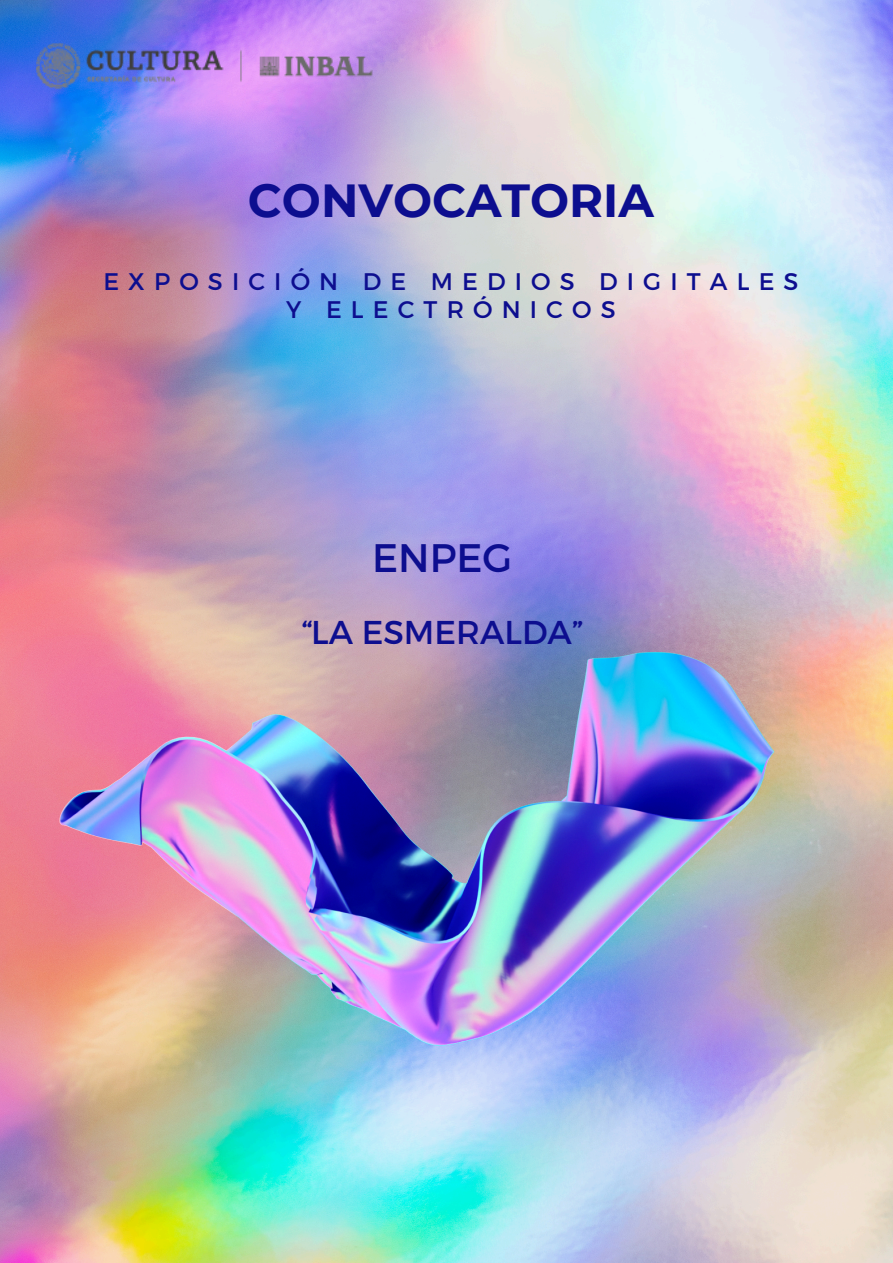
<style>
.page{position:relative;width:893px;height:1263px;background:#fff}
.page>*{position:absolute;margin:0;border:0;box-sizing:border-box;transform-origin:0 0}
.t1{font:700 46.28px "Montserrat";color:#0d0e8f}
.t2{font:39.75px "Montserrat";color:#0d0e8f}
.t3{font:33px "Montserrat";color:#0d0e8f}
.t4{font:24px/28.1px "Montserrat";letter-spacing:.38em;color:#0d0e8f;text-align:center}
</style>
<div class="page">
<img style="left:0;top:0;width:893px;height:1263px">
<img style="left:60px;top:651px;width:714px;height:395px">
<img style="left:36px;top:43px;width:336px;height:46px">
<h1 class="t1" style="left:248px;top:172px;width:407px">CONVOCATORIA</h1>
<p class="t4" style="left:103px;top:266px;width:696px">EXPOSICIÓN DE MEDIOS DIGITALES<br>Y ELECTRÓNICOS</p>
<h2 class="t2" style="left:372px;top:532px;width:142px">ENPEG</h2>
<h3 class="t3" style="left:301px;top:611px;width:283px">“LA ESMERALDA”</h3>
</div>
